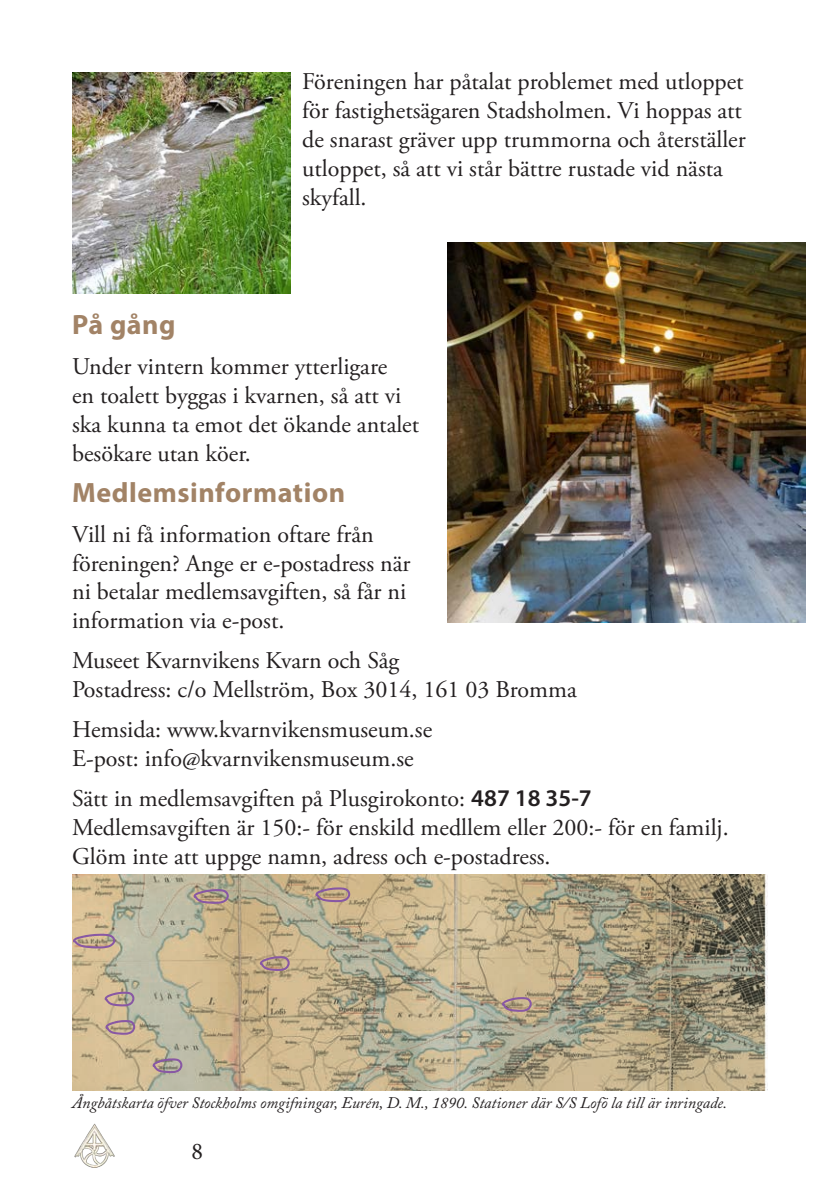
<style>
.page{position:relative;width:840px;height:1191px;background:#fff}
.page>*{position:absolute;margin:0;border:0;box-sizing:border-box;transform-origin:0 0}
.Rubrik_1{font:700 28px "Myriad Pro";letter-spacing:.02em;color:#a28366}
.Stycke{font:24px/28.8px "Adobe Garamond Pro";color:#231f20}
.t1{font:24px "Minion Pro";color:#231f20}
.Bildtext{font:italic 16px "Adobe Caslon Pro";color:#231f20}
.s1{font-family:"Myriad Pro";font-weight:600}
</style>
<div class="page">
<img style="left:74px;top:1123px;width:41px;height:44px">
<img style="left:72px;top:874px;width:695px;height:216px">
<svg style="left:152px;top:1058px;width:30px;height:15px"></svg>
<svg style="left:104px;top:991px;width:30px;height:15px"></svg>
<svg style="left:73px;top:933px;width:42px;height:15px"></svg>
<svg style="left:193px;top:889px;width:36px;height:15px"></svg>
<svg style="left:259px;top:956px;width:30px;height:15px"></svg>
<svg style="left:315px;top:887px;width:35px;height:15px"></svg>
<svg style="left:501px;top:997px;width:30px;height:15px"></svg>
<svg style="left:105px;top:1020px;width:30px;height:14px"></svg>
<img style="left:447px;top:242px;width:357px;height:380px">
<img style="left:72px;top:72px;width:218px;height:221px">
<p class="Stycke" style="left:302px;top:68px;width:445px">Föreningen har påtalat problemet med utloppet för fastighetsägaren Stadsholmen. Vi hoppas att de snarast gräver upp trummorna och återställer utloppet, så att vi står bättre rustade vid nästa skyfall.</p>
<p class="Rubrik_1" style="left:72px;top:307px;width:105px">På gång</p>
<p class="Stycke" style="left:72px;top:353px;width:348px">Under vintern kommer ytterligare<br>en toalett byggas i kvarnen, så att vi ska kunna ta emot det ökande antalet besökare utan köer.</p>
<p class="Rubrik_1" style="left:72px;top:474px;width:274px">Medlemsinformation</p>
<p class="Stycke" style="left:72px;top:520px;width:340px">Vill ni få information oftare från föreningen? Ange er e-postadress när ni betalar medlemsavgiften, så får ni information via e-post.</p>
<p class="Stycke" style="left:72px;top:647px;width:506px">Museet Kvarnvikens Kvarn och Såg<br>Postadress: c/o Mellström, Box 3014, 161 03 Bromma</p>
<p class="Stycke" style="left:72px;top:716px;width:361px">Hemsida: www.kvarnvikensmuseum.se<br>E-post: info@kvarnvikensmuseum.se</p>
<p class="Stycke" style="left:72px;top:785px;width:657px">Sätt in medlemsavgiften på Plusgirokonto: <span class="s1">487 18 35-7<br></span>Medlemsavgiften är 150:- för enskild medllem eller 200:- för en familj.<br>Glöm inte att uppge namn, adress och e-postadress.</p>
<p class="Bildtext" style="left:72px;top:1092px;width:656px">Ångbåtskarta öfver Stockholms omgifningar, Eurén, D. M., 1890. Stationer där S/S Lofö la till är inringade.</p>
<p class="t1" style="left:191px;top:1134px;width:13px">8</p>
</div>
